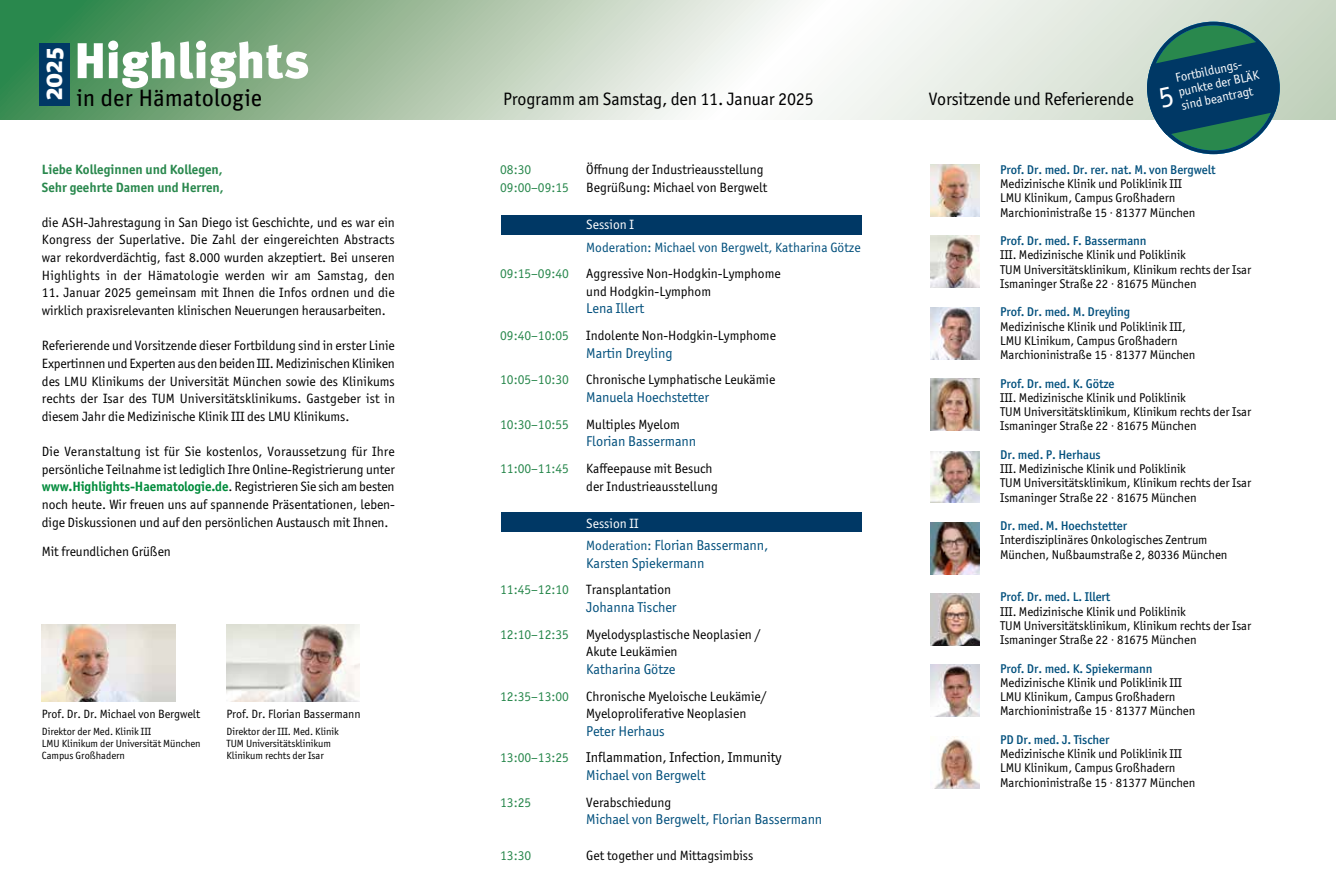
<style>
.page{position:relative;width:1336px;height:893px;background:#fff}
.page>*{position:absolute;margin:0;border:0;box-sizing:border-box;transform-origin:0 0}
.t1{font:23.7px "Unit Pro";letter-spacing:-.01em;color:#000}
.t2{font:900 23.7px "Unit Pro";color:#fff}
.t3{font:18px "Officina Sans ITC Pro";letter-spacing:-.01em;color:#000}
.t4{font:14.25px/17.7px "Officina Sans ITC Pro";letter-spacing:-.005em;color:#004f7c}
.t5{font:14.25px/26.7px "Officina Sans ITC Pro";letter-spacing:-.005em;color:#000}
.t6{font:13.5px/17.7px "Officina Sans ITC Pro";color:#000}
.t7{font:13.5px "Officina Sans ITC Pro";color:#29884d}
.t8{font:700 13.5px/17.7px "Officina Sans ITC Pro";color:#29884d}
.t9{font:13.5px "Officina Sans ITC Pro";color:#004f7c}
.t10{font:13.5px "Officina Sans ITC Pro";color:#fff}
.t11{font:12.75px/14.2px "Officina Sans ITC Pro";letter-spacing:-.005em;color:#000}
.t12{font:500 12.75px "Officina Sans ITC Pro";letter-spacing:-.005em;color:#004f7c}
.t13{font:12.75px/14.2px "Officina Sans ITC Pro";color:#fff}
.t14{font:12px "Officina Sans ITC Pro";letter-spacing:-.005em;color:#000}
.t15{font:10.5px/12px "Officina Sans ITC Pro";letter-spacing:-.005em;color:#000}
.s1{font-weight:700;color:#008b3b}
.s2{font-size:13.5px}
.s3{color:#004f7c}
.s4{font-size:13.5px;color:#29884d}
</style>
<div class="page">
<svg style="left:0;top:0;width:1335px;height:119px"></svg>
<div style="left:500px;top:216px;width:361px;height:19px;background:#003865"></div>
<div style="left:500px;top:513px;width:361px;height:19px;background:#003865"></div>
<svg style="left:78px;top:41px;width:96px;height:47px"></svg>
<svg style="left:180px;top:41px;width:128px;height:47px"></svg>
<div style="left:39px;top:43px;width:31px;height:63px;background:#003865"></div>
<img style="left:226px;top:624px;width:133px;height:77px">
<img style="left:42px;top:624px;width:133px;height:77px">
<img style="left:930px;top:236px;width:49px;height:52px">
<img style="left:930px;top:165px;width:49px;height:52px">
<img style="left:930px;top:307px;width:49px;height:52px">
<img style="left:930px;top:594px;width:49px;height:52px">
<img style="left:930px;top:451px;width:49px;height:52px">
<img style="left:930px;top:665px;width:49px;height:52px">
<img style="left:935px;top:736px;width:44px;height:52px">
<svg style="left:1148px;top:24px;width:129px;height:128px;background:#227c52"></svg>
<img style="left:930px;top:522px;width:49px;height:52px">
<img style="left:930px;top:378px;width:49px;height:52px">
<svg style="left:1146px;top:41px;width:133px;height:94px;background:#1b556c"></svg>
<h1 class="t2" style="left:36px;top:100px;width:54px;rotate:-90deg">2025</h1>
<h1 class="t1" style="left:76px;top:81px;width:188px">in der Hämatologie</h1>
<p class="t8" style="left:42px;top:160px;width:183px">Liebe Kolleginnen und Kollegen,<br>Sehr geehrte Damen und Herren,</p>
<p class="t6" style="left:42px;top:213px;width:354px;text-align:justify">die ASH-Jahrestagung in San Diego ist Geschichte, und es war ein Kongress der Superlative. Die Zahl der eingereichten Abstracts war rekordverdächtig, fast 8.000 wurden akzeptiert. Bei unseren Highlights in der Hämatologie werden wir am Samstag, den</p>
<p class="t6" style="left:42px;top:284px;width:354px">11. Januar 2025 gemeinsam mit Ihnen die Infos ordnen und die wirklich praxisrelevanten klinischen Neuerungen herausarbeiten.</p>
<p class="t6" style="left:42px;top:337px;width:354px;text-align:justify">Referierende und Vorsitzende dieser Fortbildung sind in erster Linie Expertinnen und Experten aus den beiden III. Medizinischen Kliniken des LMU Klinikums der Universität München sowie des Klinikums rechts der Isar des TUM Universitätsklinikums. Gastgeber ist in diesem Jahr die Medizinische Klinik III des LMU Klinikums.</p>
<p class="t6" style="left:42px;top:443px;width:354px;text-align:justify">Die Veranstaltung ist für Sie kostenlos, Voraussetzung für Ihre persönliche Teilnahme ist lediglich Ihre Online-Registrierung unter <span class="s1">www.Highlights-Haematologie.de</span>. Registrieren Sie sich am besten noch heute. Wir freuen uns auf spannende Präsentationen, leben&shy;dige Diskussionen und auf den persönlichen Austausch mit Ihnen.</p>
<p class="t6" style="left:42px;top:543px;width:130px">Mit freundlichen Grüßen</p>
<p class="t14" style="left:42px;top:707px;width:160px">Prof. Dr. Dr. Michael von Bergwelt</p>
<p class="t15" style="left:42px;top:725px;width:160px">Direktor der Med. Klinik III<br>LMU Klinikum der Universität München<br>Campus Großhadern</p>
<p class="t14" style="left:226px;top:707px;width:136px">Prof. Dr. Florian Bassermann</p>
<p class="t15" style="left:226px;top:725px;width:114px">Direktor der III. Med. Klinik<br>TUM Universitätsklinikum<br>Klinikum rechts der Isar</p>
<h2 class="t3" style="left:503px;top:88px;width:312px">Programm am Samstag, den 11. Januar 2025</h2>
<p class="t7" style="left:500px;top:162px;width:32px">08:30</p>
<p class="t6" style="left:586px;top:161px;width:179px">Öffnung der Industrieausstellung</p>
<p class="t7" style="left:500px;top:179px;width:70px">09:00–09:15</p>
<p class="t6" style="left:586px;top:178px;width:182px">Begrüßung: Michael von Bergwelt</p>
<p class="t10" style="left:586px;top:217px;width:49px">Session I</p>
<p class="t9" style="left:586px;top:239px;width:276px">Moderation: Michael von Bergwelt, Katharina Götze</p>
<p class="t7" style="left:500px;top:266px;width:70px">09:15–09:40</p>
<p class="t6" style="left:586px;top:265px;width:196px">Aggressive Non-Hodgkin-Lymphome und Hodgkin-Lymphom</p>
<p class="t4" style="left:586px;top:300px;width:59px">Lena Illert</p>
<p class="t7" style="left:500px;top:328px;width:70px">09:40–10:05</p>
<p class="t6" style="left:586px;top:327px;width:191px">Indolente Non-Hodgkin-Lymphome</p>
<p class="t4" style="left:586px;top:344px;width:88px">Martin Dreyling</p>
<p class="t7" style="left:500px;top:372px;width:70px">10:05–10:30</p>
<p class="t6" style="left:586px;top:371px;width:190px">Chronische Lymphatische Leukämie</p>
<p class="t4" style="left:586px;top:388px;width:124px">Manuela Hoechstetter</p>
<p class="t7" style="left:500px;top:416px;width:70px">10:30–10:55</p>
<p class="t6" style="left:586px;top:415px;width:95px">Multiples Myelom</p>
<p class="t4" style="left:586px;top:432px;width:111px">Florian Bassermann</p>
<p class="t7" style="left:500px;top:460px;width:70px">11:00–11:45</p>
<p class="t6" style="left:586px;top:459px;width:133px">Kaffeepause mit Besuch der Industrieausstellung</p>
<p class="t10" style="left:586px;top:515px;width:54px">Session II</p>
<p class="t4" style="left:586px;top:536px;width:184px"><span class="s2">Moderation:</span> Florian Bassermann,<br>Karsten Spiekermann</p>
<p class="t7" style="left:500px;top:582px;width:70px">11:45–12:10</p>
<p class="t6" style="left:586px;top:581px;width:86px">Transplantation</p>
<p class="t4" style="left:586px;top:598px;width:92px">Johanna Tischer</p>
<p class="t7" style="left:500px;top:626px;width:70px">12:10–12:35</p>
<p class="t6" style="left:586px;top:625px;width:176px">Myelodysplastische Neoplasien /<br>Akute Leukämien</p>
<p class="t4" style="left:586px;top:660px;width:91px">Katharina Götze</p>
<p class="t7" style="left:500px;top:688px;width:70px">12:35–13:00</p>
<p class="t6" style="left:586px;top:687px;width:182px">Chronische Myeloische Leukämie/<br>Myeloproliferative Neoplasien</p>
<p class="t5" style="left:500px;top:717px;width:283px;text-indent:86px"><span class="s3">Peter Herhaus<br></span><span class="s4">13:00–13:25</span> Inflammation, Infection, Immunity</p>
<p class="t4" style="left:586px;top:766px;width:121px">Michael von Bergwelt</p>
<p class="t7" style="left:500px;top:794px;width:32px">13:25</p>
<p class="t6" style="left:586px;top:793px;width:87px">Verabschiedung</p>
<p class="t4" style="left:586px;top:810px;width:237px">Michael von Bergwelt, Florian Bassermann</p>
<p class="t7" style="left:500px;top:847px;width:32px">13:30</p>
<p class="t6" style="left:586px;top:846px;width:169px">Get together und Mittagsimbiss</p>
<h2 class="t3" style="left:928px;top:88px;width:206px">Vorsitzende und Referierende</h2>
<p class="t13" style="left:1173px;top:71px;width:84px;rotate:-12deg">Fortbildungs&shy;punkte der BLÄK</p>
<p class="t13" style="left:1179px;top:99px;width:74px;rotate:-12deg">sind beantragt</p>
<p class="t12" style="left:1000px;top:162px;width:217px">Prof. Dr. med. Dr. rer. nat. M. von Bergwelt</p>
<p class="t11" style="left:1000px;top:177px;width:197px">Medizinische Klinik und Poliklinik III<br>LMU Klinikum, Campus Großhadern<br>Marchioninistraße 15 · 81377 München</p>
<p class="t12" style="left:1000px;top:233px;width:148px">Prof. Dr. med. F. Bassermann</p>
<p class="t11" style="left:1000px;top:248px;width:253px">III. Medizinische Klinik und Poliklinik<br>TUM Universitätsklinikum, Klinikum rechts der Isar<br>Ismaninger Straße 22 · 81675 München</p>
<p class="t12" style="left:1000px;top:304px;width:132px">Prof. Dr. med. M. Dreyling</p>
<p class="t11" style="left:1000px;top:319px;width:197px">Medizinische Klinik und Poliklinik III,<br>LMU KLinikum, Campus Großhadern<br>Marchioninistraße 15 · 81377 München</p>
<p class="t12" style="left:1000px;top:376px;width:116px">Prof. Dr. med. K. Götze</p>
<p class="t11" style="left:1000px;top:390px;width:253px">III. Medizinische Klinik und Poliklinik<br>TUM Universitätsklinikum, Klinikum rechts der Isar<br>Ismaninger Straße 22 · 81675 München</p>
<p class="t12" style="left:1000px;top:447px;width:102px">Dr. med. P. Herhaus</p>
<p class="t11" style="left:1000px;top:462px;width:253px">III. Medizinische Klinik und Poliklinik<br>TUM Universitätsklinikum, Klinikum rechts der Isar<br>Ismaninger Straße 22 · 81675 München</p>
<p class="t12" style="left:1000px;top:518px;width:128px">Dr. med. M. Hoechstetter</p>
<p class="t11" style="left:1000px;top:533px;width:229px">Interdisziplinäres Onkologisches Zentrum<br>München, Nußbaumstraße 2, 80336 München</p>
<p class="t12" style="left:1000px;top:589px;width:112px">Prof. Dr. med. L. Illert</p>
<p class="t11" style="left:1000px;top:604px;width:253px">III. Medizinische Klinik und Poliklinik<br>TUM Universitätsklinikum, Klinikum rechts der Isar<br>Ismaninger Straße 22 · 81675 München</p>
<p class="t12" style="left:1000px;top:661px;width:154px">Prof. Dr. med. K. Spiekermann</p>
<p class="t11" style="left:1000px;top:675px;width:197px">Medizinische Klinik und Poliklinik III<br>LMU Klinikum, Campus Großhadern<br>Marchioninistraße 15 · 81377 München</p>
<p class="t12" style="left:1000px;top:732px;width:111px">PD Dr. med. J. Tischer</p>
<p class="t11" style="left:1000px;top:747px;width:197px">Medizinische Klinik und Poliklinik III<br>LMU Klinikum, Campus Großhadern<br>Marchioninistraße 15 · 81377 München</p>
</div>
